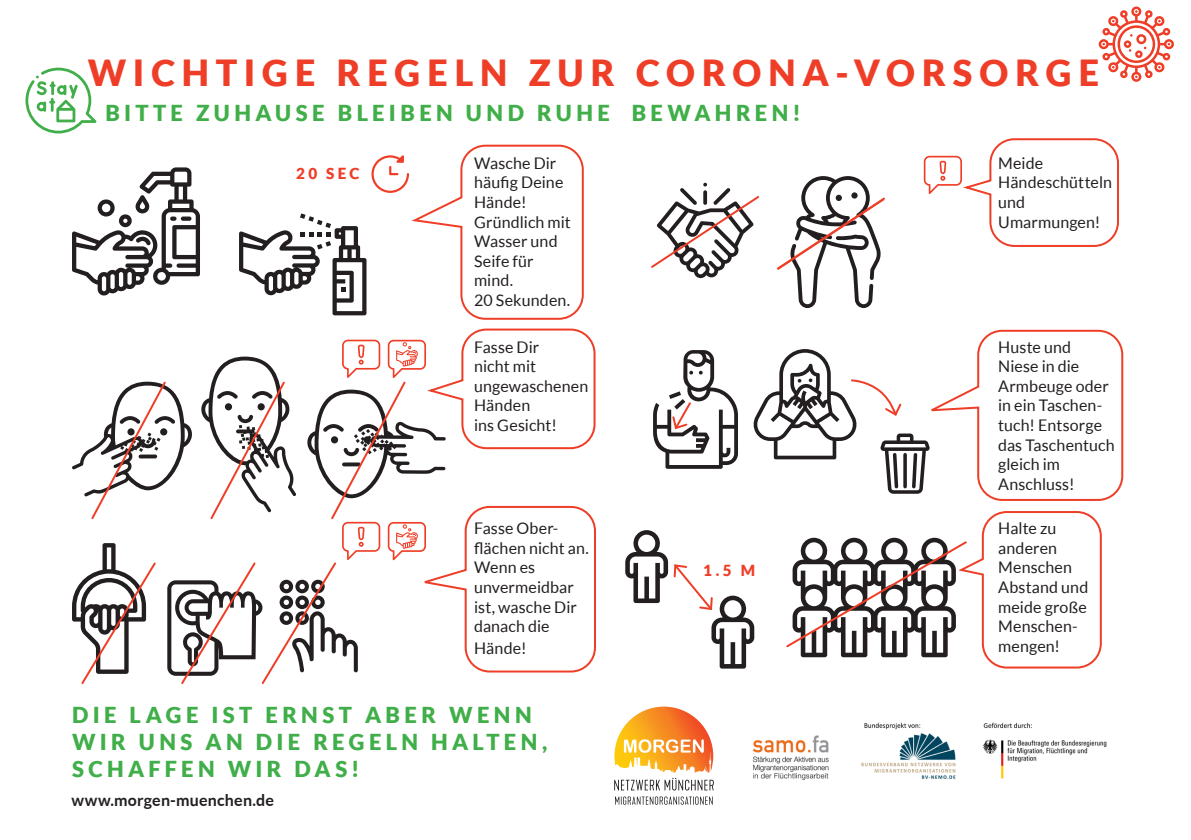
<style>
.page{position:relative;width:1191px;height:840px;background:#fff}
.page>*{position:absolute;margin:0;border:0;box-sizing:border-box;transform-origin:0 0}
.t1{font:900 36px "Lato";letter-spacing:.19em;color:#ef3e27}
.t2{font:900 22px/27px "Lato";letter-spacing:.2em;color:#40ae49}
.t3{font:16px/19.6px "Lato";letter-spacing:.005em;color:#231f20}
.t4{font:700 16px "Lato";letter-spacing:.01em;color:#231f20}
.t5{font:900 15.2px "Lato";color:#ef3e27}
</style>
<div class="page">
<img style="left:752px;top:722px;width:355px;height:59px">
<svg style="left:615px;top:796px;width:97px;height:8px"></svg>
<svg style="left:614px;top:739px;width:100px;height:51px"></svg>
<svg style="left:25px;top:68px;width:71px;height:65px"></svg>
<svg style="left:1098px;top:7px;width:76px;height:75px"></svg>
<svg style="left:72px;top:167px;width:128px;height:128px"></svg>
<div style="left:181px;top:216px;width:10px;height:5px;background:#231f20;border-radius:2px"></div>
<svg style="left:239px;top:144px;width:345px;height:176px"></svg>
<svg style="left:753px;top:329px;width:371px;height:172px"></svg>
<svg style="left:923px;top:138px;width:196px;height:109px"></svg>
<svg style="left:651px;top:182px;width:109px;height:96px"></svg>
<svg style="left:776px;top:176px;width:109px;height:132px"></svg>
<svg style="left:653px;top:350px;width:85px;height:118px"></svg>
<svg style="left:625px;top:530px;width:129px;height:138px"></svg>
<svg style="left:786px;top:511px;width:316px;height:158px"></svg>
<svg style="left:72px;top:328px;width:524px;height:356px"></svg>
<p class="t1" style="left:88px;top:52px;width:1012px">WICHTIGE REGELN ZUR CORONA-VORSORGE</p>
<p class="t2" style="left:105px;top:99px;width:696px">BITTE ZUHAUSE BLEIBEN UND RUHE BEWAHREN!</p>
<p class="t3" style="left:474px;top:153px;width:98px">Wasche Dir häufig Deine<br>Hände!<br>Gründlich mit<br>Wasser und<br>Seife für</p>
<p class="t3" style="left:474px;top:270px;width:98px">mind.<br>20 Sekunden.</p>
<p class="t3" style="left:474px;top:336px;width:116px">Fasse Dir<br>nicht mit ungewaschenen<br>Händen<br>ins Gesicht!</p>
<p class="t3" style="left:998px;top:153px;width:47px">Meide</p>
<p class="t3" style="left:998px;top:172px;width:115px">Händeschütteln und</p>
<p class="t3" style="left:998px;top:212px;width:104px">Umarmungen!</p>
<p class="t5" style="left:296px;top:165px;width:65px">20 SEC</p>
<p class="t3" style="left:998px;top:336px;width:118px">Huste und<br>Niese in die<br>Armbeuge oder in ein Taschen&shy;tuch! Entsorge das Taschentuch gleich im</p>
<p class="t3" style="left:998px;top:474px;width:78px">Anschluss!</p>
<p class="t3" style="left:998px;top:518px;width:92px">Halte zu anderen<br>Menschen<br>Abstand und meide große<br>Menschen&shy;mengen!</p>
<p class="t3" style="left:474px;top:518px;width:116px">Fasse Ober&shy;flächen nicht an.<br>Wenn es unvermeidbar</p>
<p class="t3" style="left:474px;top:596px;width:104px">ist, wasche Dir danach die</p>
<p class="t3" style="left:474px;top:638px;width:54px">Hände!</p>
<p class="t5" style="left:703px;top:561px;width:53px">1.5 M</p>
<p class="t2" style="left:72px;top:700px;width:477px">DIE LAGE IST ERNST ABER WENN<br>WIR UNS AN DIE REGELN HALTEN,<br>SCHAFFEN WIR DAS!</p>
<p class="t4" style="left:71px;top:790px;width:204px">www.morgen-muenchen.de</p>
</div>
